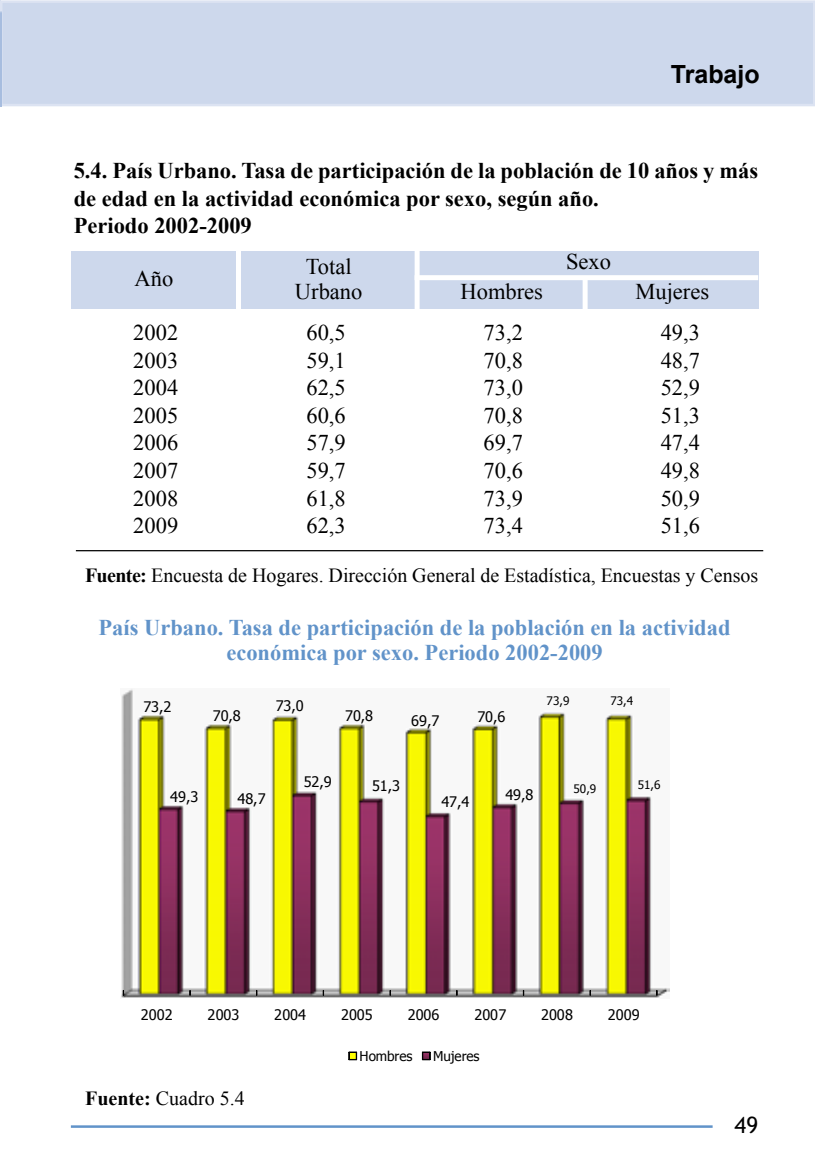
<style>
.page{position:relative;width:815px;height:1170px;background:#fff}
.page>*{position:absolute;margin:0;border:0;box-sizing:border-box;transform-origin:0 0}
.t1{font:700 25px "Arial";color:#000}
.t2{font:22.5px/25px "Times New Roman";color:#000;text-align:center}
.t3{font:700 22.5px/27.5px "Times New Roman";color:#000}
.t4{font:700 22.5px/25px "Times New Roman";color:#6193c9;text-align:center}
.t5{font:22.5px "Trebuchet MS";color:#000}
.t6{font:20.5px "Tahoma";color:#000}
.t7{font:20px "Times New Roman";color:#000}
.t8{font:14.5px "Tahoma";letter-spacing:-.005em;color:#000}
.t9{font:13.5px "Tahoma";color:#000}
.t10{font:11.75px "Tahoma";letter-spacing:.005em;color:#000}
.s1{font-weight:700}
</style>
<div class="page">
<hr style="left:71px;top:1125px;width:642px;height:2px;background:#6193c9">
<div style="left:0;top:0;width:815px;height:106px;background:#cdd8ec;border:2px solid #dce3f2"></div>
<div style="left:71px;top:251px;width:687px;height:57px;background:#cdd8ec"></div>
<hr style="left:76px;top:550px;width:687px;height:1px;background:#000">
<div style="left:236px;top:249px;width:5px;height:60px;background:#fff"></div>
<div style="left:415px;top:250px;width:5px;height:60px;background:#fff"></div>
<div style="left:415px;top:275px;width:343px;height:5px;background:#fff"></div>
<div style="left:583px;top:277px;width:5px;height:32px;background:#fff"></div>
<img style="left:121px;top:689px;width:549px;height:308px">
<svg style="left:349px;top:1051px;width:8px;height:8px"></svg>
<svg style="left:422px;top:1051px;width:8px;height:9px"></svg>
<p class="t1" style="left:671px;top:57px;width:90px">Trabajo</p>
<p class="t3" style="left:74px;top:156px;width:686px">5.4. País Urbano. Tasa de participación de la población de 10 años y más de edad en la actividad económica por sexo, según año.<br>Periodo 2002-2009</p>
<p class="t2" style="left:566px;top:248px;width:46px">Sexo</p>
<p class="t2" style="left:635px;top:278px;width:75px">Mujeres</p>
<p class="t2" style="left:295px;top:253px;width:69px">Total<br>Urbano</p>
<p class="t2" style="left:135px;top:266px;width:40px">Año</p>
<p class="t2" style="left:461px;top:278px;width:84px">Hombres</p>
<p class="t2" style="left:133px;top:320px;width:47px">2002</p>
<p class="t2" style="left:306px;top:320px;width:41px">60,5</p>
<p class="t2" style="left:484px;top:320px;width:41px">73,2</p>
<p class="t2" style="left:661px;top:320px;width:41px">49,3</p>
<p class="t2" style="left:133px;top:347px;width:47px">2003</p>
<p class="t2" style="left:306px;top:347px;width:41px">59,1</p>
<p class="t2" style="left:484px;top:347px;width:41px">70,8</p>
<p class="t2" style="left:661px;top:347px;width:41px">48,7</p>
<p class="t2" style="left:133px;top:375px;width:47px">2004</p>
<p class="t2" style="left:306px;top:375px;width:41px">62,5</p>
<p class="t2" style="left:484px;top:375px;width:41px">73,0</p>
<p class="t2" style="left:661px;top:375px;width:41px">52,9</p>
<p class="t2" style="left:133px;top:402px;width:47px">2005</p>
<p class="t2" style="left:306px;top:402px;width:41px">60,6</p>
<p class="t2" style="left:484px;top:402px;width:41px">70,8</p>
<p class="t2" style="left:661px;top:402px;width:41px">51,3</p>
<p class="t2" style="left:133px;top:430px;width:47px">2006</p>
<p class="t2" style="left:306px;top:430px;width:41px">57,9</p>
<p class="t2" style="left:484px;top:430px;width:41px">69,7</p>
<p class="t2" style="left:661px;top:430px;width:41px">47,4</p>
<p class="t2" style="left:133px;top:457px;width:47px">2007</p>
<p class="t2" style="left:306px;top:457px;width:41px">59,7</p>
<p class="t2" style="left:484px;top:457px;width:41px">70,6</p>
<p class="t2" style="left:661px;top:457px;width:41px">49,8</p>
<p class="t2" style="left:133px;top:485px;width:47px">2008</p>
<p class="t2" style="left:306px;top:485px;width:41px">61,8</p>
<p class="t2" style="left:484px;top:485px;width:41px">73,9</p>
<p class="t2" style="left:661px;top:485px;width:41px">50,9</p>
<p class="t2" style="left:133px;top:512px;width:47px">2009</p>
<p class="t2" style="left:306px;top:512px;width:41px">62,3</p>
<p class="t2" style="left:484px;top:512px;width:41px">73,4</p>
<p class="t2" style="left:661px;top:512px;width:41px">51,6</p>
<p class="t6" style="left:159px;top:553px;width:461px">País Urbano. Tasas de participación de la población</p>
<p class="t7" style="left:85px;top:562px;width:675px"><span class="s1">Fuente:</span> Encuesta de Hogares. Dirección General de Estadística, Encuestas y Censos</p>
<p class="t4" style="left:99px;top:614px;width:633px">País Urbano. Tasa de participación de la población en la actividad económica por sexo. Periodo 2002-2009</p>
<p class="t8" style="left:143px;top:697px;width:30px">73,2</p>
<p class="t8" style="left:213px;top:705px;width:30px">70,8</p>
<p class="t8" style="left:276px;top:696px;width:30px">73,0</p>
<p class="t8" style="left:345px;top:705px;width:30px">70,8</p>
<p class="t8" style="left:411px;top:711px;width:30px">69,7</p>
<p class="t8" style="left:477px;top:706px;width:30px">70,6</p>
<p class="t10" style="left:547px;top:693px;width:24px">73,9</p>
<p class="t10" style="left:610px;top:693px;width:24px">73,4</p>
<p class="t8" style="left:170px;top:787px;width:30px">49,3</p>
<p class="t8" style="left:238px;top:788px;width:30px">48,7</p>
<p class="t8" style="left:304px;top:771px;width:30px">52,9</p>
<p class="t8" style="left:372px;top:776px;width:30px">51,3</p>
<p class="t8" style="left:441px;top:792px;width:30px">47,4</p>
<p class="t8" style="left:505px;top:785px;width:30px">49,8</p>
<p class="t10" style="left:573px;top:780px;width:24px">50,9</p>
<p class="t10" style="left:638px;top:777px;width:24px">51,6</p>
<p class="t8" style="left:141px;top:1004px;width:33px">2002</p>
<p class="t8" style="left:208px;top:1004px;width:33px">2003</p>
<p class="t8" style="left:274px;top:1004px;width:33px">2004</p>
<p class="t8" style="left:341px;top:1004px;width:33px">2005</p>
<p class="t8" style="left:408px;top:1004px;width:33px">2006</p>
<p class="t8" style="left:474px;top:1004px;width:33px">2007</p>
<p class="t8" style="left:541px;top:1004px;width:33px">2008</p>
<p class="t8" style="left:608px;top:1004px;width:33px">2009</p>
<p class="t7" style="left:85px;top:1084px;width:161px"><span class="s1">Fuente:</span> Cuadro 5.4</p>
<p class="t9" style="left:360px;top:1046px;width:54px">Hombres</p>
<p class="t9" style="left:433px;top:1046px;width:48px">Mujeres</p>
<p class="t5" style="left:735px;top:1111px;width:25px">49</p>
</div>
